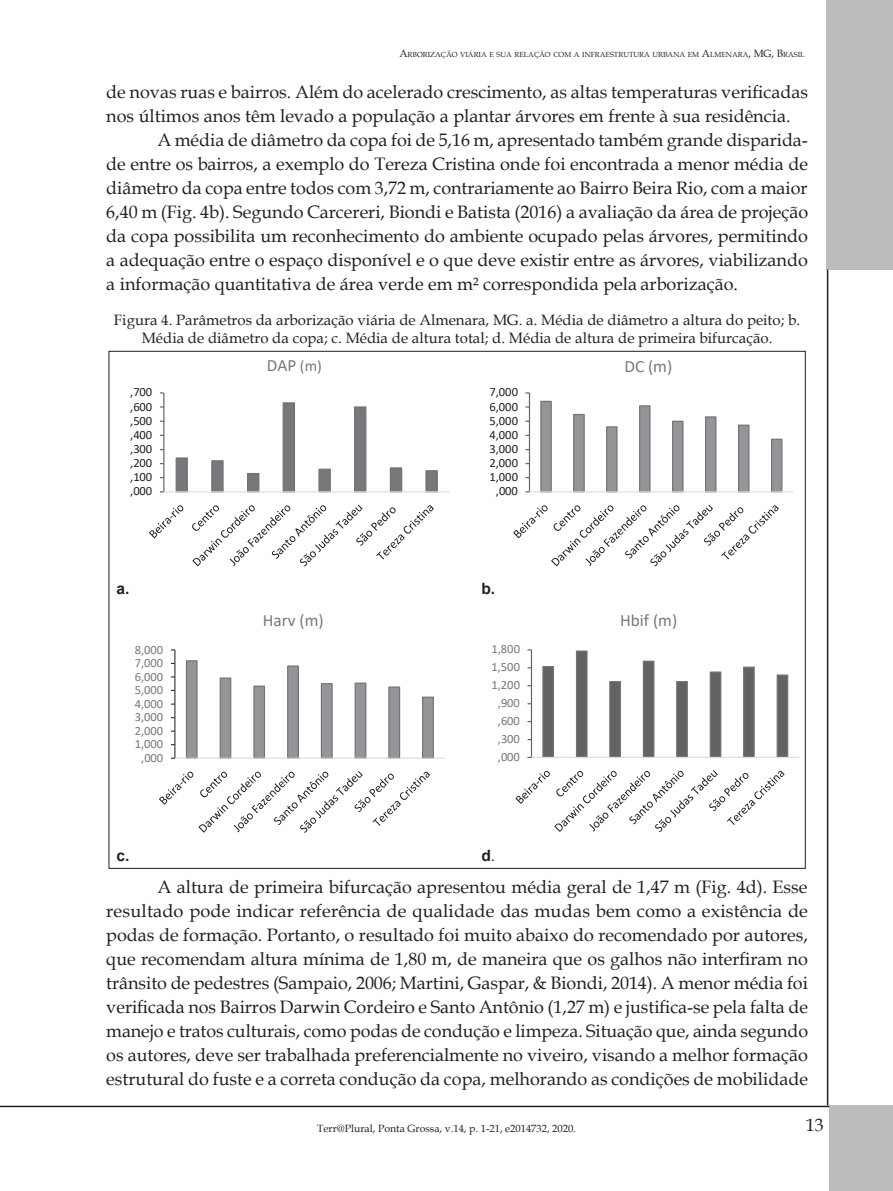
<style>
.page{position:relative;width:893px;height:1191px;background:#fff}
.page>*{position:absolute;margin:0;border:0;box-sizing:border-box;transform-origin:0 0}
.t1{font:18px/24px "Book Antiqua";color:#231f20;text-align:justify}
.t2{font:17.25px "Calibri";color:#76787b}
.t3{font:700 15.6px "Arial";color:#231f20}
.t4{font:15px/18px "Book Antiqua";color:#231f20;text-align:center}
.t5{font:12.6px "Calibri";color:#76787b}
.t6{font:12.6px "Calibri";color:#231f20}
.t7{font:10.5px "Book Antiqua";color:#231f20}
.t8{font:7.35px "Book Antiqua";color:#231f20}
.s1{font-size:10.5px}
.s2{font-size:15.6px}
.s3{font-weight:400}
</style>
<div class="page">
<hr style="left:0;top:1105px;width:829px;height:2px;background:#231f20">
<hr style="left:827px;top:269px;width:1px;height:836px;background:#231f20">
<div style="left:829px;top:1105px;width:64px;height:86px;background:#bdbcbc"></div>
<div style="left:826px;top:0;width:67px;height:269px;background:#bdbcbc"></div>
<svg style="left:175px;top:402px;width:263px;height:91px"></svg>
<hr style="left:163px;top:393px;width:1px;height:99px;background:#636366">
<hr style="left:164px;top:491px;width:286px;height:1px;background:#dcdddf">
<svg style="left:149px;top:505px;width:34px;height:33px"></svg>
<svg style="left:192px;top:505px;width:242px;height:61px"></svg>
<svg style="left:540px;top:400px;width:243px;height:93px"></svg>
<hr style="left:529px;top:393px;width:1px;height:99px;background:#636366">
<hr style="left:529px;top:491px;width:264px;height:1px;background:#dcdddf">
<svg style="left:513px;top:505px;width:266px;height:61px"></svg>
<svg style="left:185px;top:660px;width:249px;height:97px"></svg>
<hr style="left:174px;top:650px;width:1px;height:108px;background:#3b373d">
<hr style="left:175px;top:757px;width:270px;height:2px;background:#dcdddf">
<svg style="left:159px;top:771px;width:271px;height:61px"></svg>
<svg style="left:542px;top:650px;width:247px;height:107px"></svg>
<hr style="left:531px;top:650px;width:1px;height:107px;background:#636366">
<hr style="left:531px;top:757px;width:268px;height:1px;background:#dcdddf">
<svg style="left:515px;top:770px;width:270px;height:62px"></svg>
<p class="t8" style="left:399px;top:49px;width:407px"><span class="s1">A</span>RBORIZAÇÃO VIÁRIA E SUA RELAÇÃO COM A INFRAESTRUTURA URBANA EM <span class="s1">A</span>LMENARA<span class="s1">, MG, B</span>RASIL</p>
<p class="t1" style="left:106px;top:80px;width:703px">de novas ruas e bairros. Além do acelerado crescimento, as altas temperaturas verificadas</p>
<p class="t1" style="left:106px;top:104px;width:686px">nos últimos anos têm levado a população a plantar árvores em frente à sua residência.</p>
<p class="t1" style="left:157px;top:128px;width:652px">A média de diâmetro da copa foi de 5,16 m, apresentado também grande disparida-</p>
<p class="t1" style="left:106px;top:152px;width:703px">de entre os bairros, a exemplo do Tereza Cristina onde foi encontrada a menor média de</p>
<p class="t1" style="left:106px;top:176px;width:703px">diâmetro da copa entre todos com 3,72 m, contrariamente ao Bairro Beira Rio, com a maior</p>
<p class="t1" style="left:106px;top:200px;width:703px">6,40 m (Fig. 4b). Segundo Carcereri, Biondi e Batista (2016) a avaliação da área de projeção</p>
<p class="t1" style="left:106px;top:224px;width:703px">da copa possibilita um reconhecimento do ambiente ocupado pelas árvores, permitindo</p>
<p class="t1" style="left:106px;top:248px;width:703px">a adequação entre o espaço disponível e o que deve existir entre as árvores, viabilizando</p>
<p class="t1" style="left:106px;top:272px;width:633px">a informação quantitativa de área verde em m² correspondida pela arborização.</p>
<p class="t4" style="left:114px;top:311px;width:688px">Figura 4. Parâmetros da arborização viária de Almenara, MG. a. Média de diâmetro a altura do peito; b.<br>Média de diâmetro da copa; c. Média de altura total; d. Média de altura de primeira bifurcação.</p>
<p class="t2" style="left:267px;top:353px;width:56px">DAP <span class="s2">(m)</span></p>
<p class="t6" style="left:130px;top:383px;width:24px">,700</p>
<p class="t6" style="left:490px;top:383px;width:30px">7,000</p>
<p class="t6" style="left:130px;top:397px;width:24px">,600</p>
<p class="t6" style="left:490px;top:397px;width:30px">6,000</p>
<p class="t6" style="left:130px;top:412px;width:24px">,500</p>
<p class="t6" style="left:490px;top:412px;width:30px">5,000</p>
<p class="t6" style="left:130px;top:426px;width:24px">,400</p>
<p class="t6" style="left:490px;top:426px;width:30px">4,000</p>
<p class="t6" style="left:130px;top:440px;width:24px">,300</p>
<p class="t6" style="left:490px;top:440px;width:30px">3,000</p>
<p class="t6" style="left:130px;top:454px;width:24px">,200</p>
<p class="t6" style="left:490px;top:454px;width:30px">2,000</p>
<p class="t6" style="left:130px;top:468px;width:24px">,100</p>
<p class="t6" style="left:490px;top:468px;width:30px">1,000</p>
<p class="t6" style="left:130px;top:482px;width:24px">,000</p>
<p class="t6" style="left:496px;top:482px;width:24px">,000</p>
<p class="t3" style="left:116px;top:578px;width:14px">a.</p>
<p class="t3" style="left:481px;top:578px;width:15px">b.</p>
<p class="t2" style="left:263px;top:608px;width:62px">Harv (m)</p>
<p class="t5" style="left:135px;top:640px;width:30px">8,000</p>
<p class="t5" style="left:492px;top:640px;width:30px">1,800</p>
<p class="t5" style="left:135px;top:654px;width:30px">7,000</p>
<p class="t5" style="left:135px;top:667px;width:30px">6,000</p>
<p class="t5" style="left:135px;top:681px;width:30px">5,000</p>
<p class="t5" style="left:492px;top:658px;width:30px">1,500</p>
<p class="t5" style="left:492px;top:676px;width:30px">1,200</p>
<p class="t5" style="left:135px;top:694px;width:30px">4,000</p>
<p class="t5" style="left:498px;top:694px;width:24px">,900</p>
<p class="t5" style="left:135px;top:708px;width:30px">3,000</p>
<p class="t5" style="left:135px;top:721px;width:30px">2,000</p>
<p class="t5" style="left:135px;top:735px;width:30px">1,000</p>
<p class="t5" style="left:498px;top:712px;width:24px">,600</p>
<p class="t5" style="left:498px;top:730px;width:24px">,300</p>
<p class="t5" style="left:141px;top:749px;width:24px">,000</p>
<p class="t5" style="left:498px;top:748px;width:24px">,000</p>
<p class="t3" style="left:116px;top:845px;width:14px">c.</p>
<p class="t3" style="left:481px;top:845px;width:15px">d<span class="s3">.</span></p>
<p class="t2" style="left:624px;top:354px;width:49px">DC (m)</p>
<p class="t2" style="left:620px;top:608px;width:59px">Hbif (m)</p>
<p class="t1" style="left:106px;top:874px;width:703px;text-indent:51px">A altura de primeira bifurcação apresentou média geral de 1,47 m (Fig. 4d). Esse resultado pode indicar referência de qualidade das mudas bem como a existência de podas de formação. Portanto, o resultado foi muito abaixo do recomendado por autores, que recomendam altura mínima de 1,80 m, de maneira que os galhos não interfiram no trânsito de pedestres (Sampaio, 2006; Martini, Gaspar, &amp; Biondi, 2014). A menor média foi verificada nos Bairros Darwin Cordeiro e Santo Antônio (1,27 m) e justifica-se pela falta de manejo e tratos culturais, como podas de condução e limpeza. Situação que, ainda segundo os autores, deve ser trabalhada preferencialmente no viveiro, visando a melhor formação estrutural do fuste e a correta condução da copa, melhorando as condições de mobilidade</p>
<p class="t7" style="left:317px;top:1121px;width:260px">Terr@Plural, Ponta Grossa, v.14, p. 1-21, e2014732, 2020.</p>
<p class="t1" style="left:806px;top:1112px;width:19px">13</p>
</div>
